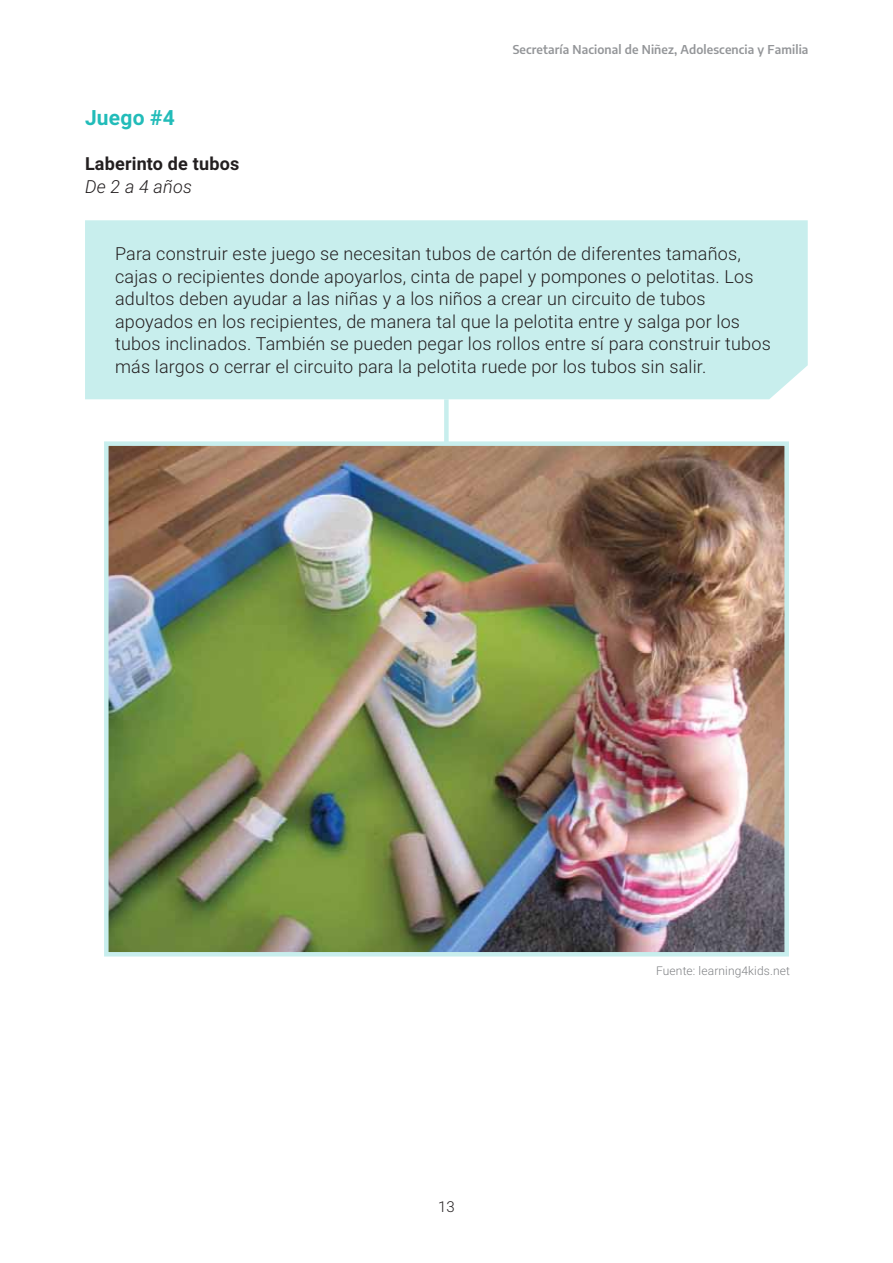
<style>
.page{position:relative;width:893px;height:1263px;background:#fff}
.page>*{position:absolute;margin:0;border:0;box-sizing:border-box;transform-origin:0 0}
.t1{font:700 21px "Roboto";letter-spacing:.01em;color:#22bcb9}
.t2{font:300 18px/22.5px "Roboto";letter-spacing:.01em;color:#231f20}
.t3{font:700 18px "Roboto";letter-spacing:.01em;color:#231f20}
.t4{font:italic 300 18px "Roboto";letter-spacing:.01em;color:#231f20}
.t5{font:300 15px "Roboto";color:#231f20}
.t6{font:600 12px "Encode Sans";letter-spacing:.01em;color:#939598}
.t7{font:300 12px "Roboto";letter-spacing:.01em;color:#808285}
</style>
<div class="page">
<div style="left:85px;top:220px;width:723px;height:179px;background:#c8eeed"></div>
<img style="left:109px;top:446px;width:675px;height:505px">
<div style="left:104px;top:441px;width:685px;height:515px;border:4px solid #c8eeed"></div>
<div style="left:444px;top:399px;width:5px;height:45px;background:#c8eeed"></div>
<p class="t1" style="left:85px;top:103px;width:91px">Juego #4</p>
<p class="t3" style="left:85px;top:151px;width:156px">Laberinto de tubos</p>
<p class="t4" style="left:85px;top:174px;width:108px">De 2 a 4 años</p>
<p class="t6" style="left:513px;top:41px;width:297px">Secretaría Nacional de Niñez, Adolescencia y Familia</p>
<p class="t2" style="left:115px;top:242px;width:657px">Para construir este juego se necesitan tubos de cartón de diferentes tamaños, cajas o recipientes donde apoyarlos, cinta de papel y pompones o pelotitas. Los adultos deben ayudar a las niñas y a los niños a crear un circuito de tubos apoyados en los recipientes, de manera tal que la pelotita entre y salga por los tubos inclinados. También se pueden pegar los rollos entre sí para construir tubos más largos o cerrar el circuito para la pelotita ruede por los tubos sin salir.</p>
<p class="t5" style="left:438px;top:1196px;width:18px">13</p>
<p class="t7" style="left:656px;top:962px;width:135px">Fuente: learning4kids.net</p>
</div>
